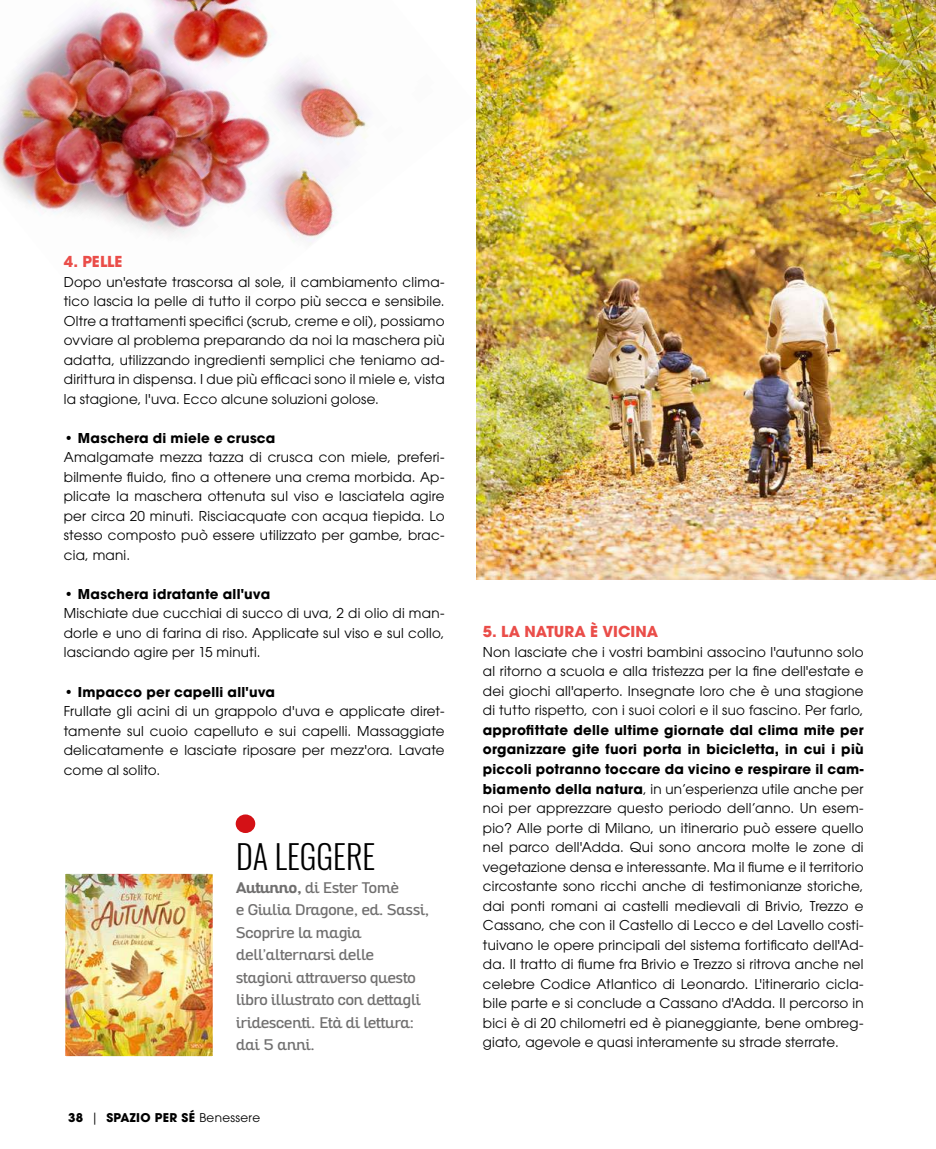
<style>
.page{position:relative;width:936px;height:1149px;background:#fff}
.page>*{position:absolute;margin:0;border:0;box-sizing:border-box;transform-origin:0 0}
.t1{font:300 33px "Oswald";color:#000}
.t2{font:15px/22.5px "Altair";letter-spacing:-.01em;color:#706f6f}
.t3{font:700 15px "Avant Garde";color:#ea4d49}
.t4{font:13.5px/19.5px "Avant Garde";letter-spacing:.015em;color:#000;text-align:justify}
.t5{font:700 13.5px "Avant Garde";letter-spacing:.015em;color:#000}
.t6{font:700 12px "Avant Garde";letter-spacing:.025em;color:#000}
.s1{font-weight:700}
.s2{font-weight:400}
</style>
<div class="page">
<img style="left:0;top:0;width:368px;height:245px">
<img style="left:476px;top:0;width:459px;height:579px">
<img style="left:67px;top:875px;width:144px;height:179px">
<div style="left:64px;top:872px;width:150px;height:185px;border:2px solid #fff"></div>
<div style="left:236px;top:814px;width:19px;height:18px;background:#d41116;border-radius:50%"></div>
<p class="t3" style="left:64px;top:252px;width:60px">4. PELLE</p>
<p class="t4" style="left:64px;top:272px;width:382px">Dopo un'estate trascorsa al sole, il cambiamento clima&shy;tico lascia la pelle di tutto il corpo più secca e sensibile.<br>Oltre a trattamenti specifici (scrub, creme e oli), possiamo ovviare al problema preparando da noi la maschera più adatta, utilizzando ingredienti semplici che teniamo ad&shy;dirittura in dispensa. I due più efficaci sono il miele e, vista la stagione, l'uva. Ecco alcune soluzioni golose.</p>
<p class="t5" style="left:64px;top:429px;width:213px">• Maschera di miele e crusca</p>
<p class="t4" style="left:64px;top:447px;width:382px">Amalgamate mezza tazza di crusca con miele, preferi&shy;bilmente fluido, fino a ottenere una crema morbida. Ap&shy;plicate la maschera ottenuta sul viso e lasciatela agire per circa 20 minuti. Risciacquate con acqua tiepida. Lo stesso composto può essere utilizzato per gambe, brac&shy;cia, mani.</p>
<p class="t5" style="left:64px;top:585px;width:208px">• Maschera idratante all'uva</p>
<p class="t4" style="left:64px;top:603px;width:382px">Mischiate due cucchiai di succo di uva, 2 di olio di man&shy;dorle e uno di farina di riso. Applicate sul viso e sul collo, lasciando agire per 15 minuti.</p>
<p class="t5" style="left:64px;top:682px;width:213px">• Impacco per capelli all'uva</p>
<p class="t4" style="left:64px;top:701px;width:382px">Frullate gli acini di un grappolo d'uva e applicate diret&shy;tamente sul cuoio capelluto e sui capelli. Massaggiate delicatamente e lasciate riposare per mezz'ora. Lavate come al solito.</p>
<h1 class="t1" style="left:236px;top:834px;width:141px">DA LEGGERE</h1>
<p class="t2" style="left:236px;top:876px;width:195px"><span class="s1">Autunno,</span> di Ester Tomè<br>e Giulia Dragone, ed. Sassi,<br>Scoprire la magia dell’alternarsi delle stagioni attraverso questo libro illustrato con dettagli iridescenti. Età di lettura: dai 5 anni.</p>
<p class="t6" style="left:68px;top:1109px;width:193px">38 <span class="s2">|</span> SPAZIO PER SÉ <span class="s2">Benessere</span></p>
<p class="t3" style="left:483px;top:622px;width:177px">5. LA NATURA È VICINA</p>
<p class="t4" style="left:483px;top:642px;width:382px">Non lasciate che i vostri bambini associno l'autunno solo al ritorno a scuola e alla tristezza per la fine dell'estate e dei giochi all'aperto. Insegnate loro che è una stagione di tutto rispetto, con i suoi colori e il suo fascino. Per farlo,</p>
<p class="t4" style="left:483px;top:720px;width:382px"><span class="s1">approfittate delle ultime giornate dal clima mite per organizzare gite fuori porta in bicicletta, in cui i più piccoli potranno toccare da vicino e respirare il cam&shy;biamento della natura</span>, in un’esperienza utile anche per noi per apprezzare questo periodo dell’anno. Un esem&shy;pio? Alle porte di Milano, un itinerario può essere quello nel parco dell'Adda. Qui sono ancora molte le zone di vegetazione densa e interessante. Ma il fiume e il territorio circostante sono ricchi anche di testimonianze storiche, dai ponti romani ai castelli medievali di Brivio, Trezzo e Cassano, che con il Castello di Lecco e del Lavello costi&shy;tuivano le opere principali del sistema fortificato dell'Ad&shy;da. Il tratto di fiume fra Brivio e Trezzo si ritrova anche nel celebre Codice Atlantico di Leonardo. L'itinerario cicla&shy;bile parte e si conclude a Cassano d'Adda. Il percorso in bici è di 20 chilometri ed è pianeggiante, bene ombreg&shy;giato, agevole e quasi interamente su strade sterrate.</p>
</div>
